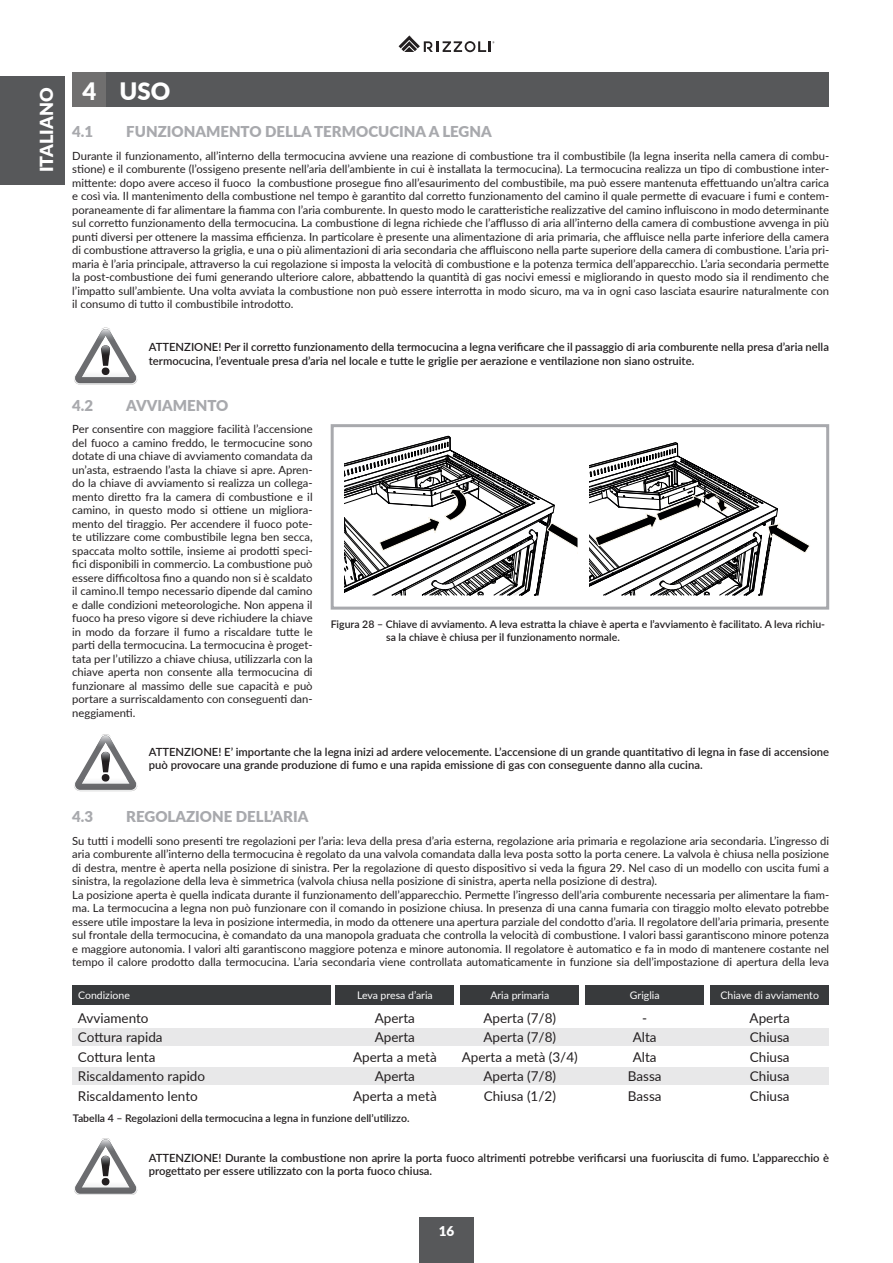
<style>
.page{position:relative;width:893px;height:1263px;background:#fff}
.page>*{position:absolute;margin:0;border:0;box-sizing:border-box;transform-origin:0 0}
.t1{font:900 24px "Lato";color:#fff}
.t2{font:900 18px "Lato";color:#fff}
.t3{font:900 15px "Lato";color:#a8a9ad}
.t4{font:13.5px "Lato";color:#231f20}
.t5{font:900 13.5px "Lato";color:#fff}
.Normale{font:11.25px/13.5px "Lato";color:#231f20;text-align:justify}
.t6{font:600 11.25px/13.5px "Lato";color:#231f20}
.t7{font:600 10.5px/12.6px "Lato";color:#231f20}
.t8{font:10.5px "Lato";color:#fff}
</style>
<div class="page">
<div style="left:0;top:76px;width:64px;height:108px;background:#57585a"></div>
<div style="left:419px;top:1217px;width:54px;height:46px;background:#57585a"></div>
<svg style="left:399px;top:36px;width:95px;height:16px"></svg>
<div style="left:72px;top:72px;width:35px;height:35px;background:#706f6f"></div>
<div style="left:107px;top:72px;width:722px;height:35px;background:#57585a"></div>
<svg style="left:74px;top:327px;width:64px;height:57px"></svg>
<svg style="left:821px;top:424px;width:9px;height:142px"></svg>
<svg style="left:334px;top:424px;width:487px;height:661px"></svg>
<svg style="left:74px;top:734px;width:64px;height:57px"></svg>
<svg style="left:74px;top:1138px;width:64px;height:57px"></svg>
<div style="left:73px;top:1028px;width:756px;height:17px;background:#e8e8e9"></div>
<div style="left:73px;top:1067px;width:756px;height:17px;background:#e8e8e9"></div>
<div style="left:73px;top:986px;width:258px;height:19px;background:#383a3c"></div>
<div style="left:335px;top:986px;width:119px;height:19px;background:#383a3c"></div>
<div style="left:460px;top:986px;width:119px;height:19px;background:#383a3c"></div>
<div style="left:585px;top:986px;width:119px;height:19px;background:#383a3c"></div>
<div style="left:710px;top:986px;width:119px;height:19px;background:#383a3c"></div>
<h2 class="t2" style="left:33px;top:172px;width:86px;rotate:-90deg">ITALIANO</h2>
<p class="t1" style="left:83px;top:73px;width:15px">4</p>
<p class="t1" style="left:119px;top:73px;width:52px">USO</p>
<p class="t3" style="left:72px;top:121px;width:22px">4.1</p>
<p class="t3" style="left:126px;top:121px;width:367px">FUNZIONAMENTO DELLA TERMOCUCINA A LEGNA</p>
<p class="Normale" style="left:72px;top:149px;width:758px">Durante il funzionamento, all’interno della termocucina avviene una reazione di combustione tra il combustibile (la legna inserita nella camera di combu&shy;stione) e il comburente (l’ossigeno presente nell’aria dell’ambiente in cui è installata la termocucina). La termocucina realizza un tipo di combustione inter&shy;mittente: dopo avere acceso il fuoco la combustione prosegue fino all’esaurimento del combustibile, ma può essere mantenuta effettuando un’altra carica e così via. Il mantenimento della combustione nel tempo è garantito dal corretto funzionamento del camino il quale permette di evacuare i fumi e contem&shy;poraneamente di far alimentare la fiamma con l’aria comburente. In questo modo le caratteristiche realizzative del camino influiscono in modo determinante sul corretto funzionamento della termocucina. La combustione di legna richiede che l’afflusso di aria all’interno della camera di combustione avvenga in più punti diversi per ottenere la massima efficienza. In particolare è presente una alimentazione di aria primaria, che affluisce nella parte inferiore della camera di combustione attraverso la griglia, e una o più alimentazioni di aria secondaria che affluiscono nella parte superiore della camera di combustione. L’aria pri&shy;maria è l’aria principale, attraverso la cui regolazione si imposta la velocità di combustione e la potenza termica dell’apparecchio. L’aria secondaria permette la post-combustione dei fumi generando ulteriore calore, abbattendo la quantità di gas nocivi emessi e migliorando in questo modo sia il rendimento che l’impatto sull’ambiente. Una volta avviata la combustione non può essere interrotta in modo sicuro, ma va in ogni caso lasciata esaurire naturalmente con il consumo di tutto il combustibile introdotto.</p>
<p class="t6" style="left:149px;top:340px;width:682px">ATTENZIONE! Per il corretto funzionamento della termocucina a legna verificare che il passaggio di aria comburente nella presa d’aria nella termocucina, l’eventuale presa d’aria nel locale e tutte le griglie per aerazione e ventilazione non siano ostruite.</p>
<p class="t3" style="left:72px;top:394px;width:22px">4.2</p>
<p class="t3" style="left:126px;top:394px;width:104px">AVVIAMENTO</p>
<p class="Normale" style="left:72px;top:422px;width:242px">Per consentire con maggiore facilità l’accensione del fuoco a camino freddo, le termocucine sono dotate di una chiave di avviamento comandata da un’asta, estraendo l’asta la chiave si apre. Apren&shy;do la chiave di avviamento si realizza un collega&shy;mento diretto fra la camera di combustione e il camino, in questo modo si ottiene un migliora&shy;mento del tiraggio. Per accendere il fuoco pote&shy;te utilizzare come combustibile legna ben secca, spaccata molto sottile, insieme ai prodotti speci&shy;fici disponibili in commercio. La combustione può essere difficoltosa fino a quando non si è scaldato il camino.Il tempo necessario dipende dal camino e dalle condizioni meteorologiche. Non appena il fuoco ha preso vigore si deve richiudere la chiave in modo da forzare il fumo a riscaldare tutte le parti della termocucina. La termocucina è proget&shy;tata per l’utilizzo a chiave chiusa, utilizzarla con la chiave aperta non consente alla termocucina di funzionare al massimo delle sue capacità e può portare a surriscaldamento con conseguenti dan&shy;neggiamenti.</p>
<p class="t7" style="left:386px;top:618px;width:440px;text-indent:-56px">Figura 28 – Chiave di avviamento. A leva estratta la chiave è aperta e l’avviamento è facilitato. A leva richiu&shy;sa la chiave è chiusa per il funzionamento normale.</p>
<p class="t6" style="left:149px;top:744px;width:682px">ATTENZIONE! E’ importante che la legna inizi ad ardere velocemente. L’accensione di un grande quantitativo di legna in fase di accensione può provocare una grande produzione di fumo e una rapida emissione di gas con conseguente danno alla cucina.</p>
<p class="t3" style="left:72px;top:805px;width:22px">4.3</p>
<p class="t3" style="left:126px;top:805px;width:184px">REGOLAZIONE DELL’ARIA</p>
<p class="Normale" style="left:72px;top:833px;width:758px">Su tutti i modelli sono presenti tre regolazioni per l’aria: leva della presa d’aria esterna, regolazione aria primaria e regolazione aria secondaria. L’ingresso di aria comburente all’interno della termocucina è regolato da una valvola comandata dalla leva posta sotto la porta cenere. La valvola è chiusa nella posizione di destra, mentre è aperta nella posizione di sinistra. Per la regolazione di questo dispositivo si veda la figura 29. Nel caso di un modello con uscita fumi a sinistra, la regolazione della leva è simmetrica (valvola chiusa nella posizione di sinistra, aperta nella posizione di destra).</p>
<p class="Normale" style="left:72px;top:887px;width:758px">La posizione aperta è quella indicata durante il funzionamento dell’apparecchio. Permette l’ingresso dell’aria comburente necessaria per alimentare la fiam&shy;ma. La termocucina a legna non può funzionare con il comando in posizione chiusa. In presenza di una canna fumaria con tiraggio molto elevato potrebbe essere utile impostare la leva in posizione intermedia, in modo da ottenere una apertura parziale del condotto d’aria. Il regolatore dell’aria primaria, presente sul frontale della termocucina, è comandato da una manopola graduata che controlla la velocità di combustione. I valori bassi garantiscono minore potenza e maggiore autonomia. I valori alti garantiscono maggiore potenza e minore autonomia. Il regolatore è automatico e fa in modo di mantenere costante nel tempo il calore prodotto dalla termocucina. L’aria secondaria viene controllata automaticamente in funzione sia dell’impostazione di apertura della leva</p>
<p class="t8" style="left:78px;top:987px;width:53px">Condizione</p>
<p class="t8" style="left:357px;top:987px;width:77px">Leva presa d’aria</p>
<p class="t8" style="left:490px;top:987px;width:60px">Aria primaria</p>
<p class="t8" style="left:630px;top:987px;width:31px">Griglia</p>
<p class="t8" style="left:720px;top:987px;width:100px">Chiave di avviamento</p>
<p class="t4" style="left:78px;top:1008px;width:72px">Avviamento</p>
<p class="t4" style="left:78px;top:1027px;width:86px">Cottura rapida</p>
<p class="t4" style="left:78px;top:1047px;width:79px">Cottura lenta</p>
<p class="t4" style="left:78px;top:1066px;width:129px">Riscaldamento rapido</p>
<p class="t4" style="left:78px;top:1086px;width:121px">Riscaldamento lento</p>
<p class="t4" style="left:375px;top:1008px;width:42px">Aperta</p>
<p class="t4" style="left:375px;top:1027px;width:42px">Aperta</p>
<p class="t4" style="left:353px;top:1047px;width:85px">Aperta a metà</p>
<p class="t4" style="left:375px;top:1066px;width:42px">Aperta</p>
<p class="t4" style="left:353px;top:1086px;width:85px">Aperta a metà</p>
<p class="t7" style="left:73px;top:1111px;width:338px">Tabella 4 – Regolazioni della termocucina a legna in funzione dell’utilizzo.</p>
<p class="t4" style="left:483px;top:1008px;width:74px">Aperta (7/8)</p>
<p class="t4" style="left:483px;top:1027px;width:74px">Aperta (7/8)</p>
<p class="t4" style="left:462px;top:1047px;width:118px">Aperta a metà (3/4)</p>
<p class="t4" style="left:483px;top:1066px;width:74px">Aperta (7/8)</p>
<p class="t4" style="left:484px;top:1086px;width:74px">Chiusa (1/2)</p>
<p class="t4" style="left:642px;top:1008px;width:7px">-</p>
<p class="t4" style="left:633px;top:1027px;width:25px">Alta</p>
<p class="t4" style="left:633px;top:1047px;width:25px">Alta</p>
<p class="t4" style="left:628px;top:1066px;width:35px">Bassa</p>
<p class="t4" style="left:628px;top:1086px;width:35px">Bassa</p>
<p class="t4" style="left:750px;top:1008px;width:42px">Aperta</p>
<p class="t4" style="left:750px;top:1027px;width:41px">Chiusa</p>
<p class="t4" style="left:750px;top:1047px;width:41px">Chiusa</p>
<p class="t4" style="left:750px;top:1066px;width:41px">Chiusa</p>
<p class="t4" style="left:750px;top:1086px;width:41px">Chiusa</p>
<p class="t6" style="left:149px;top:1150px;width:682px">ATTENZIONE! Durante la combustione non aprire la porta fuoco altrimenti potrebbe verificarsi una fuoriuscita di fumo. L’apparecchio è progettato per essere utilizzato con la porta fuoco chiusa.</p>
<p class="t5" style="left:439px;top:1220px;width:17px">16</p>
</div>
